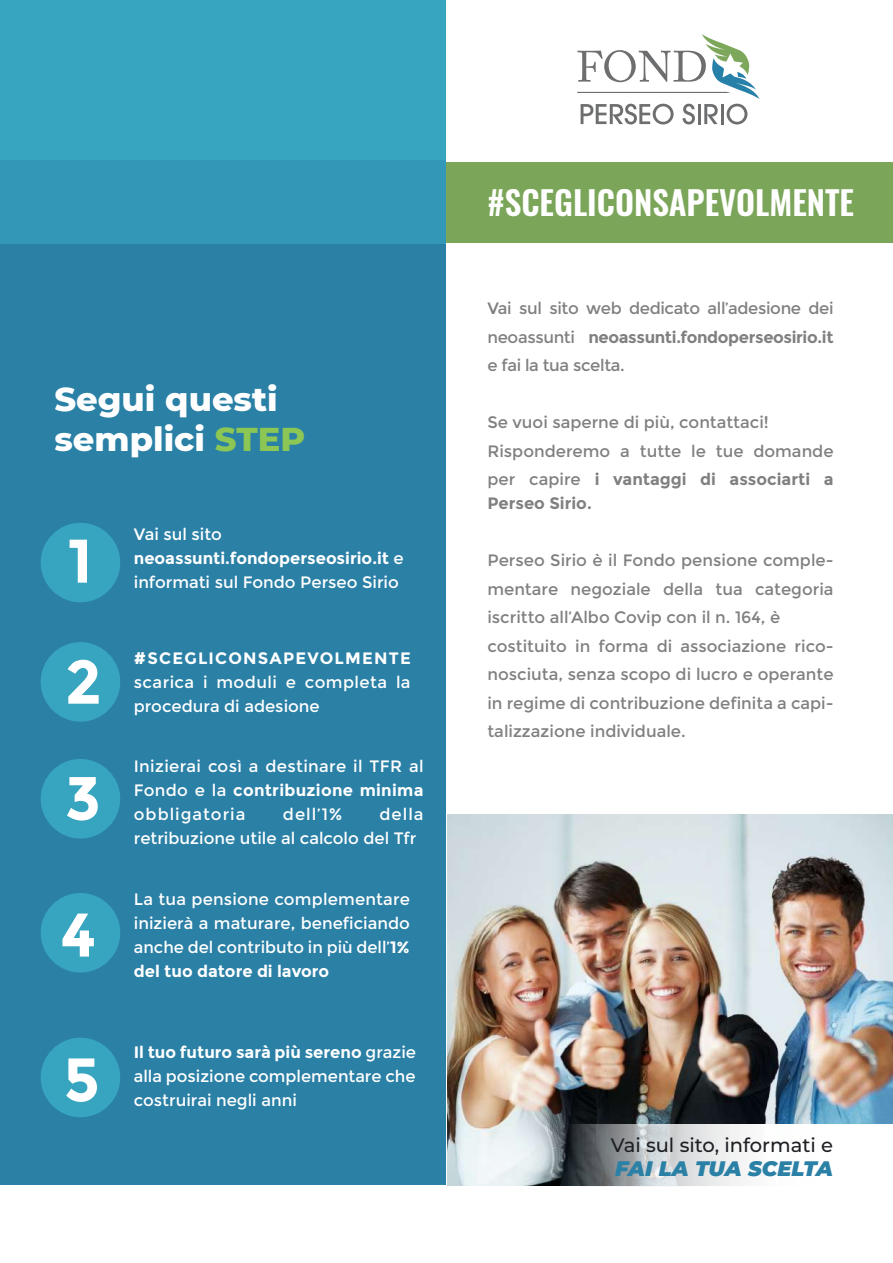
<style>
.page{position:relative;width:893px;height:1263px;background:#fff}
.page>*{position:absolute;margin:0;border:0;box-sizing:border-box;transform-origin:0 0}
.t1{font:700 61.5px/118.6px "Montserrat";color:#fff}
.t2{font:800 33.75px/40.3px "Montserrat";color:#fff}
.t3{font:600 33px "Oswald";color:#fff}
.t4{font:italic 900 21px "Montserrat";letter-spacing:-.005em;color:#2b80a6}
.t5{font:500 19.5px "Montserrat";color:#1e1f23}
.t6{font:16.5px/28.5px "Montserrat";color:#808080}
.t7{font:16.5px/24px "Montserrat";color:#fff}
.t8{font:16.5px/24px "Montserrat";letter-spacing:.025em;color:#fff}
.t9{font:700 16.5px "Montserrat";letter-spacing:.075em;color:#fff}
.t10{font:700 16.5px "Montserrat";color:#808080}
.s1{color:#8cc654}
.s2{font-weight:700}
</style>
<div class="page">
<img style="left:448px;top:815px;width:445px;height:371px">
<div style="left:0;top:0;width:446px;height:1185px;background:#2b80a6"></div>
<div style="left:41px;top:523px;width:79px;height:79px;background:#37a5c0;border-radius:50%"></div>
<div style="left:41px;top:642px;width:79px;height:80px;background:#37a5c0;border-radius:50%"></div>
<div style="left:41px;top:759px;width:79px;height:79px;background:#37a5c0;border-radius:50%"></div>
<div style="left:41px;top:893px;width:79px;height:79px;background:#37a5c0;border-radius:50%"></div>
<div style="left:41px;top:1038px;width:79px;height:79px;background:#37a5c0;border-radius:50%"></div>
<div style="left:0;top:160px;width:446px;height:84px;background:#3398b7"></div>
<div style="left:0;top:0;width:446px;height:160px;background:#37a5c0"></div>
<div style="left:446px;top:162px;width:447px;height:80px;background:#7ba65a"></div>
<svg style="left:577px;top:34px;width:182px;height:90px"></svg>
<svg style="left:569px;top:1124px;width:324px;height:62px"></svg>
<h2 class="t2" style="left:54px;top:377px;width:252px">Segui questi semplici <span class="s1">STEP</span></h2>
<h1 class="t1" style="left:65px;top:502px;width:39px">1<br>2<br>3</h1>
<h1 class="t1" style="left:60px;top:876px;width:38px">4</h1>
<h1 class="t1" style="left:63px;top:1021px;width:38px">5</h1>
<p class="t7" style="left:134px;top:523px;width:271px">Vai sul sito <span class="s2">neoassunti.fondoperseosirio.it</span> e informati sul Fondo Perseo Sirio</p>
<p class="t9" style="left:134px;top:649px;width:279px">#SCEGLICONSAPEVOLMENTE</p>
<p class="t8" style="left:134px;top:671px;width:278px">scarica i moduli e completa la procedura di adesione</p>
<p class="t7" style="left:134px;top:754px;width:291px;text-align:justify">Inizierai così a destinare il TFR al Fondo e la <span class="s2">contribuzione minima </span>obbligatoria</p>
<p class="t7" style="left:134px;top:802px;width:291px;text-indent:246px">della retribuzione utile al calcolo del Tfr</p>
<p class="t7" style="left:283px;top:802px;width:61px">dell’1%</p>
<p class="t7" style="left:134px;top:887px;width:278px;text-align:justify">La tua pensione complementare inizierà a maturare, beneficiando anche del contributo in più dell’<span class="s2">1% del tuo datore di lavoro</span></p>
<p class="t7" style="left:134px;top:1040px;width:284px"><span class="s2">Il tuo futuro sarà più sereno</span> grazie alla posizione complementare che</p>
<p class="t7" style="left:134px;top:1088px;width:164px">costruirai negli anni</p>
<h3 class="t3" style="left:487px;top:185px;width:368px">#SCEGLICONSAPEVOLMENTE</h3>
<p class="t6" style="left:487px;top:294px;width:348px;text-align:justify">Vai sul sito web dedicato all’adesione dei neoassunti <span class="s2">neoassunti.fondoperseosirio.it </span>e fai la tua scelta.</p>
<p class="t6" style="left:487px;top:408px;width:348px">Se vuoi saperne di più, contattaci!<br>Risponderemo a tutte le tue domande per capire <span class="s2">i vantaggi di associarti a</span></p>
<p class="t10" style="left:487px;top:494px;width:106px">Perseo Sirio.</p>
<p class="t6" style="left:487px;top:546px;width:348px">Perseo Sirio è il Fondo pensione comple&shy;mentare negoziale della tua categoria iscritto all’Albo Covip con il n. 164, è costituito in forma di associazione rico&shy;nosciuta, senza scopo di lucro e operante in regime di contribuzione definita a capi&shy;talizzazione individuale.</p>
<p class="t5" style="left:611px;top:1132px;width:224px">Vai sul sito, informati e</p>
<p class="t4" style="left:615px;top:1153px;width:219px">FAI LA TUA SCELTA</p>
</div>
